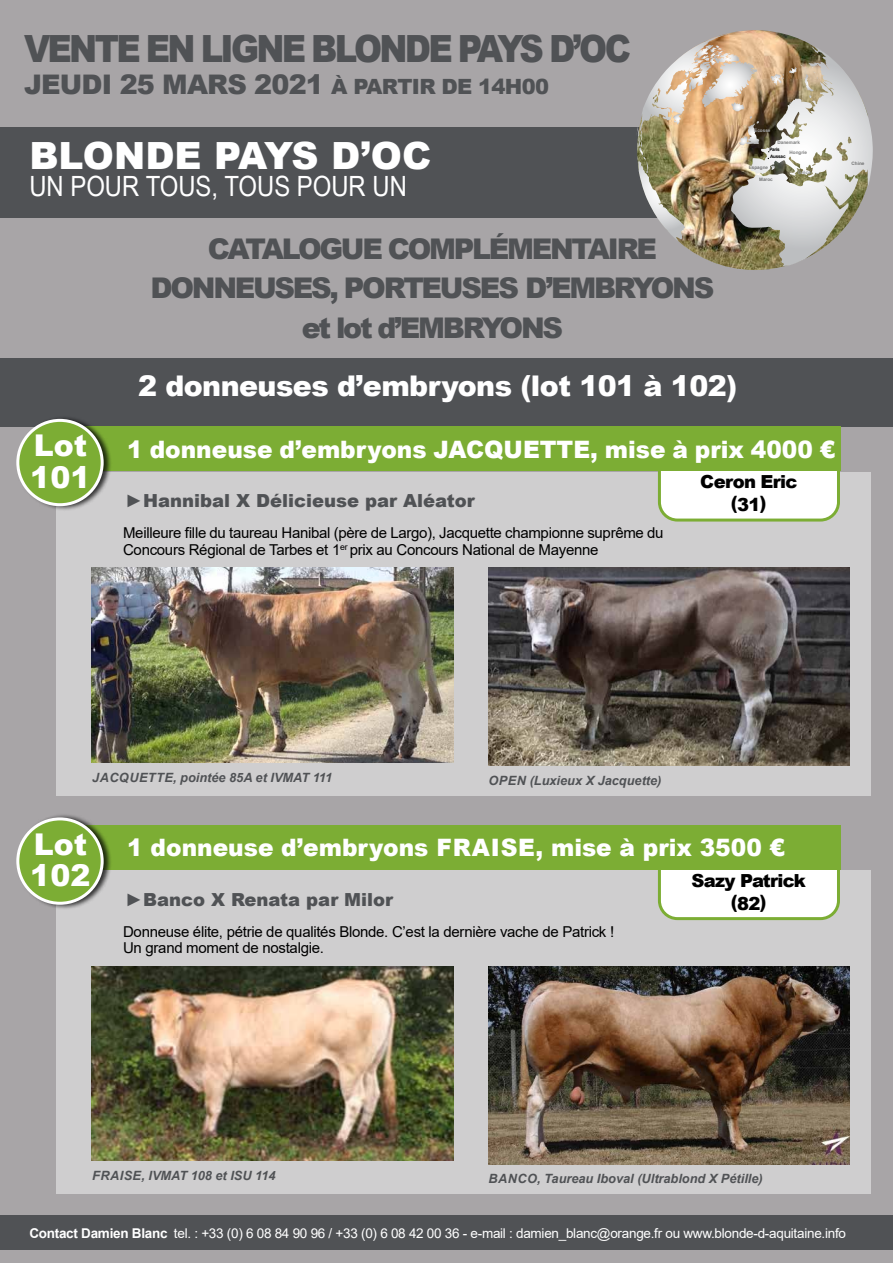
<style>
.page{position:relative;width:893px;height:1263px;background:#a8a5a7}
.page>*{position:absolute;margin:0;border:0;box-sizing:border-box;transform-origin:0 0}
.t1{font:900 37.5px "Arial";letter-spacing:-.08em;color:#505255;scale:.9 1}
.t2{font:900 37.5px "Arial";color:#fff}
.t3{font:900 30px/31.5px "Arial";color:#fff}
.t4{font:900 28.5px/39.8px "Arial";letter-spacing:-.08em;color:#505255;text-align:center}
.t5{font:900 28.5px "Arial";letter-spacing:-.02em;color:#fff}
.t6{font:27.9px "Arial Narrow";color:#fff;scale:1.04 1}
.t7{font:900 27px "Arial";letter-spacing:-.03em;color:#505255}
.t8{font:900 24px "Arial";color:#fff}
.t9{font:900 18px "Arial";color:#505255}
.t10{font:900 18px/21.6px "Arial";letter-spacing:-.04em;color:#000;text-align:center}
.t11{font:15px/16.5px "Arial";letter-spacing:-.02em;color:#000}
.t12{font:13.5px "Arial";letter-spacing:-.02em;color:#fff}
.t13{font:italic 700 12.75px "Arial";color:#505255}
.t14{font:700 4.65px/9.9px "Arial";color:rgb(0 0 0/.5)}
.t15{font:700 4.65px/7.8px "Arial";letter-spacing:-.045em;color:#000}
.t16{font:700 4.65px "Arial";color:#a7a9ac}
.t17{font:700 4.65px "Arial";color:#939598}
.s1{font-size:21px}
.s2{font-weight:700}
</style>
<div class="page">
<div style="left:0;top:358px;width:893px;height:68px;background:#505255"></div>
<div style="left:0;top:128px;width:817px;height:90px;background:#505255"></div>
<img style="left:679px;top:30px;width:189px;height:240px">
<img style="left:636px;top:31px;width:198px;height:211px">
<div style="left:0;top:1216px;width:893px;height:34px;background:#505255"></div>
<div style="left:56px;top:472px;width:814px;height:323px;background:#cfcecf"></div>
<div style="left:659px;top:430px;width:179px;height:90px;background:#fff;border-radius:18px"></div>
<div style="left:658px;top:429px;width:182px;height:92px;border:3px solid #7cad34;border-radius:18px"></div>
<div style="left:61px;top:427px;width:779px;height:44px;background:#7cad34"></div>
<div style="left:16px;top:415px;width:96px;height:96px;background:#000;opacity:.75"></div>
<div style="left:18px;top:420px;width:84px;height:85px;background:#7cad34;border-radius:50%"></div>
<div style="left:16px;top:419px;width:88px;height:87px;border:3px solid #fff;border-radius:50%"></div>
<img style="left:488px;top:567px;width:362px;height:198px">
<img style="left:92px;top:567px;width:361px;height:195px">
<div style="left:56px;top:871px;width:814px;height:323px;background:#cfcecf"></div>
<div style="left:659px;top:829px;width:179px;height:89px;background:#fff;border-radius:18px"></div>
<div style="left:658px;top:827px;width:182px;height:93px;border:3px solid #7cad34;border-radius:18px"></div>
<div style="left:61px;top:825px;width:779px;height:44px;background:#7cad34"></div>
<div style="left:16px;top:813px;width:96px;height:97px;background:#000;opacity:.75"></div>
<div style="left:18px;top:819px;width:84px;height:84px;background:#7cad34;border-radius:50%"></div>
<div style="left:16px;top:817px;width:88px;height:88px;border:3px solid #fff;border-radius:50%"></div>
<img style="left:488px;top:966px;width:362px;height:198px">
<img style="left:92px;top:966px;width:361px;height:195px">
<h1 class="t1" style="left:24px;top:21px;width:676px">VENTE EN LIGNE BLONDE PAYS D’OC</h1>
<h3 class="t7" style="left:24px;top:65px;width:526px">JEUDI 25 MARS 2021 <span class="s1">À PARTIR DE 14H00</span></h3>
<h1 class="t2" style="left:29px;top:129px;width:403px">BLONDE PAYS D’OC</h1>
<h3 class="t6" style="left:29px;top:166px;width:365px">UN POUR TOUS, TOUS POUR UN</h3>
<h3 class="t4" style="left:151px;top:228px;width:565px">CATALOGUE COMPLÉMENTAIRE<br>DONNEUSES, PORTEUSES D’EMBRYONS et lot d’EMBRYONS</h3>
<p class="t16" style="left:754px;top:127px;width:18px">Ecosse</p>
<p class="t14" style="left:789px;top:138px;width:19px;text-indent:-12px">Danemark<br>Hongrie</p>
<p class="t15" style="left:769px;top:145px;width:18px">Paris<br>Aussac</p>
<p class="t14" style="left:749px;top:162px;width:21px">Espagne</p>
<p class="t14" style="left:759px;top:175px;width:15px">Maroc</p>
<p class="t17" style="left:798px;top:169px;width:15px">Grèce</p>
<h3 class="t5" style="left:138px;top:365px;width:601px">2 donneuses d’embryons (lot 101 à 102)</h3>
<h2 class="t3" style="left:30px;top:429px;width:62px">Lot<br>101</h2>
<h3 class="t8" style="left:127px;top:431px;width:710px">1 donneuse d’embryons JACQUETTE, mise à prix 4000 €</h3>
<p class="t11" style="left:123px;top:525px;width:542px">Meilleure fille du taureau Hanibal (père de Largo), Jacquette championne suprême du<br>Concours Régional de Tarbes et 1<sup>er</sup> prix au Concours National de Mayenne</p>
<p class="t10" style="left:700px;top:471px;width:99px">Ceron Eric (31)</p>
<p class="t9" style="left:125px;top:488px;width:351px">►Hannibal X Délicieuse par Aléator</p>
<p class="t14" style="left:852px;top:158px;width:14px">Chine</p>
<p class="t13" style="left:92px;top:769px;width:241px">JACQUETTE, pointée 85A et IVMAT 111</p>
<p class="t13" style="left:488px;top:772px;width:175px">OPEN (Luxieux X Jacquette)</p>
<h2 class="t3" style="left:30px;top:827px;width:62px">Lot<br>102</h2>
<h3 class="t8" style="left:127px;top:830px;width:659px">1 donneuse d’embryons FRAISE, mise à prix 3500 €</h3>
<p class="t11" style="left:123px;top:923px;width:493px">Donneuse élite, pétrie de qualités Blonde. C’est la dernière vache de Patrick !<br>Un grand moment de nostalgie.</p>
<p class="t10" style="left:692px;top:869px;width:116px">Sazy Patrick (82)</p>
<p class="t9" style="left:125px;top:886px;width:270px">►Banco X Renata par Milor</p>
<p class="t13" style="left:92px;top:1167px;width:185px">FRAISE, IVMAT 108 et ISU 114</p>
<p class="t13" style="left:488px;top:1170px;width:276px">BANCO, Taureau Iboval (Ultrablond X Pétille)</p>
<p class="t12" style="left:29px;top:1224px;width:818px"><span class="s2">Contact Damien Blanc</span> tel. : +33 (0) 6 08 84 90 96 / +33 (0) 6 08 42 00 36 - e-mail : damien_blanc@orange.fr ou www.blonde-d-aquitaine.info</p>
</div>
